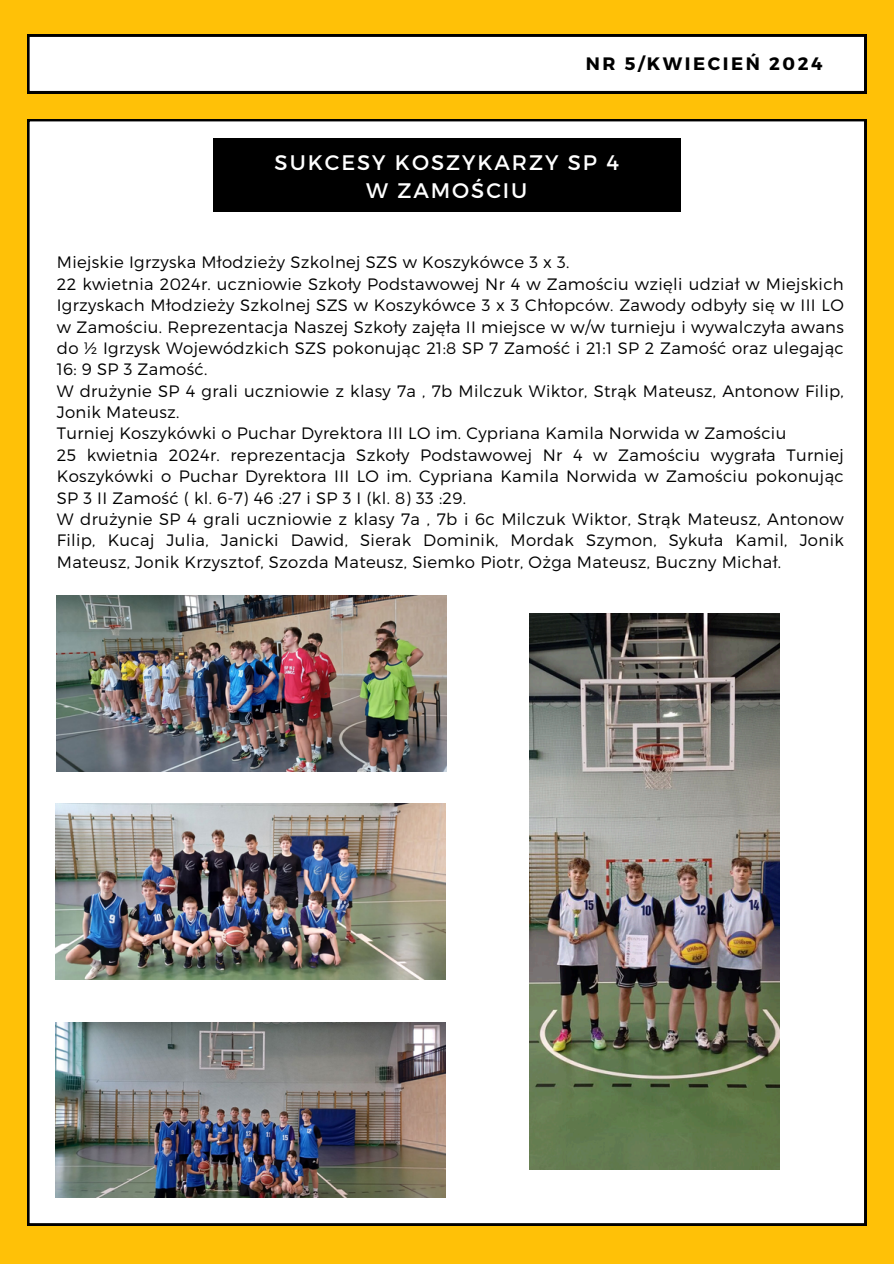
<style>
.page{position:relative;width:894px;height:1264px;background:#fff}
.page>*{position:absolute;margin:0;border:0;box-sizing:border-box;transform-origin:0 0}
.t1{font:21px/28.2px "Montserrat";letter-spacing:.095em;color:#fff;text-align:center}
.t2{font:700 18px "Montserrat";letter-spacing:.14em;color:#000}
.t3{font:300 16.5px/21.3px "Montserrat";letter-spacing:.02em;color:#000;text-align:justify}
</style>
<div class="page">
<div style="left:0;top:0;width:893px;height:1263px;background:#ffc107"></div>
<svg style="left:27px;top:35px;width:838px;height:58px;background:#ececec"></svg>
<div style="left:27px;top:119px;width:838px;height:1106px;background:#fff"></div>
<div style="left:213px;top:138px;width:467px;height:73px;background:#000"></div>
<img style="left:57px;top:595px;width:389px;height:176px">
<img style="left:529px;top:613px;width:250px;height:556px">
<img style="left:55px;top:1022px;width:390px;height:175px">
<img style="left:55px;top:803px;width:390px;height:176px">
<p class="t2" style="left:585px;top:52px;width:238px">NR 5/KWIECIEŃ 2024</p>
<h2 class="t1" style="left:274px;top:147px;width:346px">SUKCESY KOSZYKARZY SP 4<br>W ZAMOŚCIU</h2>
<p class="t3" style="left:57px;top:251px;width:514px">Miejskie Igrzyska Młodzieży Szkolnej SZS w Koszykówce 3 x 3.</p>
<p class="t3" style="left:57px;top:272px;width:788px">22 kwietnia 2024r. uczniowie Szkoły Podstawowej Nr 4 w Zamościu wzięli udział w Miejskich Igrzyskach Młodzieży Szkolnej SZS w Koszykówce 3 x 3 Chłopców. Zawody odbyły się w III LO w Zamościu. Reprezentacja Naszej Szkoły zajęła II miejsce w w/w turnieju i wywalczyła awans do ½ Igrzysk Wojewódzkich SZS pokonując 21:8 SP 7 Zamość i 21:1 SP 2 Zamość oraz ulegając 16: 9 SP 3 Zamość.</p>
<p class="t3" style="left:57px;top:379px;width:788px">W drużynie SP 4 grali uczniowie z klasy 7a , 7b Milczuk Wiktor, Strąk Mateusz, Antonow Filip,<br>Jonik Mateusz.</p>
<p class="t3" style="left:57px;top:422px;width:730px">Turniej Koszykówki o Puchar Dyrektora III LO im. Cypriana Kamila Norwida w Zamościu</p>
<p class="t3" style="left:57px;top:443px;width:788px">25 kwietnia 2024r. reprezentacja Szkoły Podstawowej Nr 4 w Zamościu wygrała Turniej Koszykówki o Puchar Dyrektora III LO im. Cypriana Kamila Norwida w Zamościu pokonując SP 3 II Zamość ( kl. 6-7) 46 :27 i SP 3 I (kl. 8) 33 :29.</p>
<p class="t3" style="left:57px;top:507px;width:788px">W drużynie SP 4 grali uczniowie z klasy 7a , 7b i 6c Milczuk Wiktor, Strąk Mateusz, Antonow Filip, Kucaj Julia, Janicki Dawid, Sierak Dominik, Mordak Szymon, Sykuła Kamil, Jonik Mateusz, Jonik Krzysztof, Szozda Mateusz, Siemko Piotr, Ożga Mateusz, Buczny Michał.</p>
</div>
